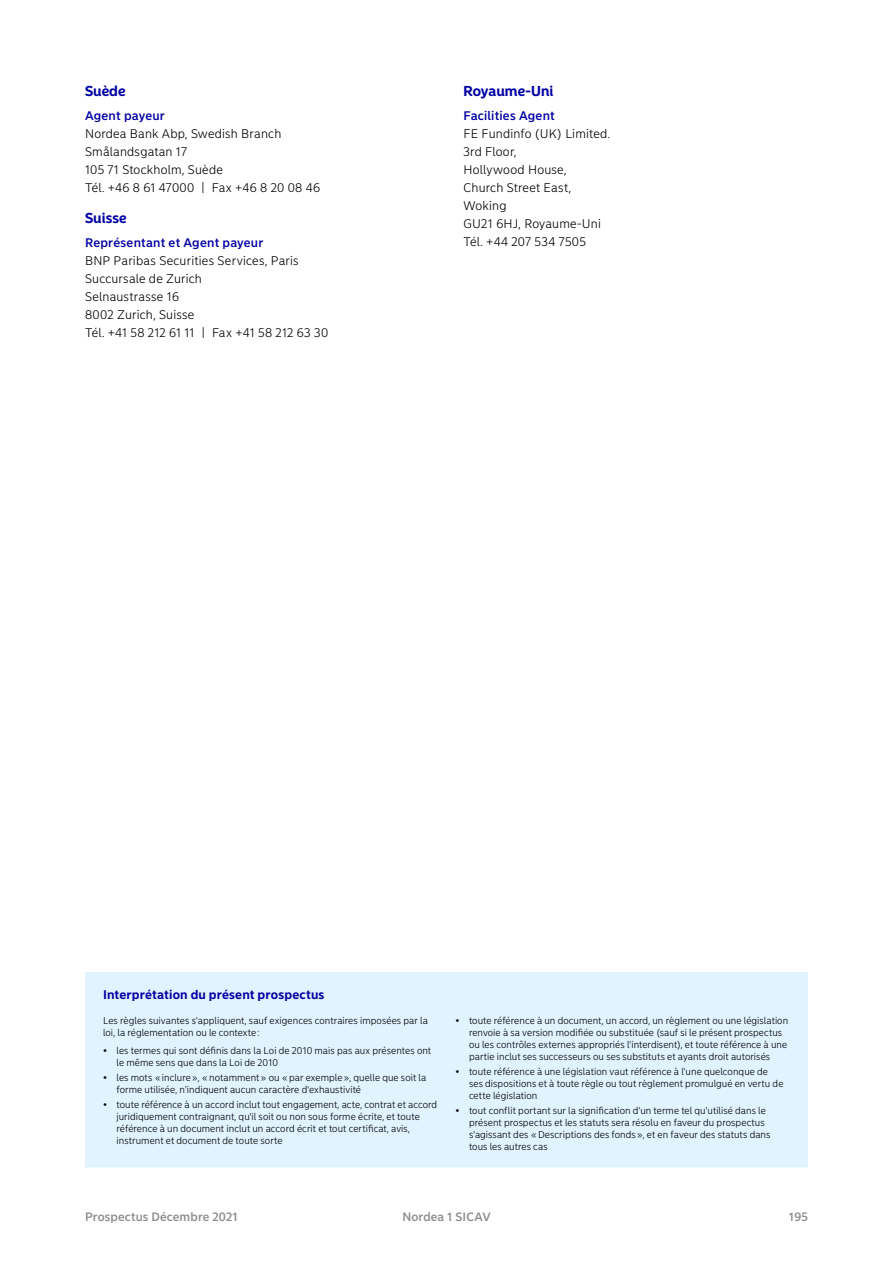
<style>
.page{position:relative;width:893px;height:1263px;background:#fff}
.page>*{position:absolute;margin:0;border:0;box-sizing:border-box;transform-origin:0 0}
.t1{font:700 14.25px "Nordea Sans Large";letter-spacing:.005em;color:#0000a4}
.t2{font:300 12.3px/18px "Nordea Sans Small";letter-spacing:.02em;color:#000}
.t3{font:500 12.3px "Nordea Sans Small";letter-spacing:.02em;color:#0000a4}
.t4{font:700 12.3px "Nordea Sans Small";letter-spacing:.01em;color:#0000a4}
.t5{font:500 12px "Nordea Sans Small";letter-spacing:.01em;color:#8d8b8f}
.t6{font:300 9.75px/12px "Nordea Sans Small";letter-spacing:.005em;color:#000}
</style>
<div class="page">
<div style="left:85px;top:972px;width:723px;height:195px;background:#e0f3ff"></div>
<h1 class="t1" style="left:85px;top:82px;width:42px">Suède</h1>
<p class="t3" style="left:85px;top:108px;width:81px">Agent payeur</p>
<p class="t2" style="left:85px;top:125px;width:237px">Nordea Bank Abp, Swedish Branch<br>Smålandsgatan 17<br>105 71 Stockholm, Suède<br>Tél. +46 8 61 47000 | Fax +46 8 20 08 46</p>
<h1 class="t1" style="left:85px;top:210px;width:43px">Suisse</h1>
<p class="t3" style="left:85px;top:235px;width:180px">Représentant et Agent payeur</p>
<p class="t2" style="left:85px;top:252px;width:245px">BNP Paribas Securities Services, Paris<br>Succursale de Zurich<br>Selnaustrasse 16<br>8002 Zurich, Suisse<br>Tél. +41 58 212 61 11 | Fax +41 58 212 63 30</p>
<h1 class="t1" style="left:463px;top:82px;width:91px">Royaume‑Uni</h1>
<p class="t3" style="left:463px;top:108px;width:93px">Facilities Agent</p>
<p class="t2" style="left:463px;top:125px;width:148px">FE Fundinfo (UK) Limited.<br>3rd Floor,<br>Hollywood House,<br>Church Street East,<br>Woking<br>GU21 6HJ, Royaume-Uni<br>Tél. +44 207 534 7505</p>
<p class="t4" style="left:103px;top:987px;width:223px">Interprétation du présent prospectus</p>
<p class="t6" style="left:103px;top:1014px;width:326px">Les règles suivantes s'appliquent, sauf exigences contraires imposées par la loi, la réglementation ou le contexte:</p>
<p class="t6" style="left:117px;top:1044px;width:316px;text-indent:-14px">• les termes qui sont définis dans la Loi de 2010 mais pas aux présentes ont le même sens que dans la Loi de 2010</p>
<p class="t6" style="left:117px;top:1071px;width:311px;text-indent:-14px">• les mots «inclure», «notamment» ou «par exemple», quelle que soit la forme utilisée, n'indiquent aucun caractère d'exhaustivité</p>
<p class="t6" style="left:117px;top:1098px;width:322px;text-indent:-14px">• toute référence à un accord inclut tout engagement, acte, contrat et accord juridiquement contraignant, qu'il soit ou non sous forme écrite, et toute référence à un document inclut un accord écrit et tout certificat, avis, instrument et document de toute sorte</p>
<p class="t6" style="left:469px;top:1014px;width:321px;text-indent:-14px">• toute référence à un document, un accord, un règlement ou une législation renvoie à sa version modifiée ou substituée (sauf si le présent prospectus ou les contrôles externes appropriés l'interdisent), et toute référence à une partie inclut ses successeurs ou ses substituts et ayants droit autorisés</p>
<p class="t6" style="left:469px;top:1065px;width:316px;text-indent:-14px">• toute référence à une législation vaut référence à l'une quelconque de ses dispositions et à toute règle ou tout règlement promulgué en vertu de cette législation</p>
<p class="t6" style="left:469px;top:1104px;width:303px;text-indent:-14px">• tout conflit portant sur la signification d'un terme tel qu'utilisé dans le présent prospectus et les statuts sera résolu en faveur du prospectus s'agissant des «Descriptions des fonds», et en faveur des statuts dans tous les autres cas</p>
<p class="t5" style="left:85px;top:1209px;width:154px">Prospectus Décembre 2021</p>
<p class="t5" style="left:402px;top:1209px;width:90px">Nordea 1 SICAV</p>
<p class="t5" style="left:789px;top:1209px;width:21px">195</p>
</div>
